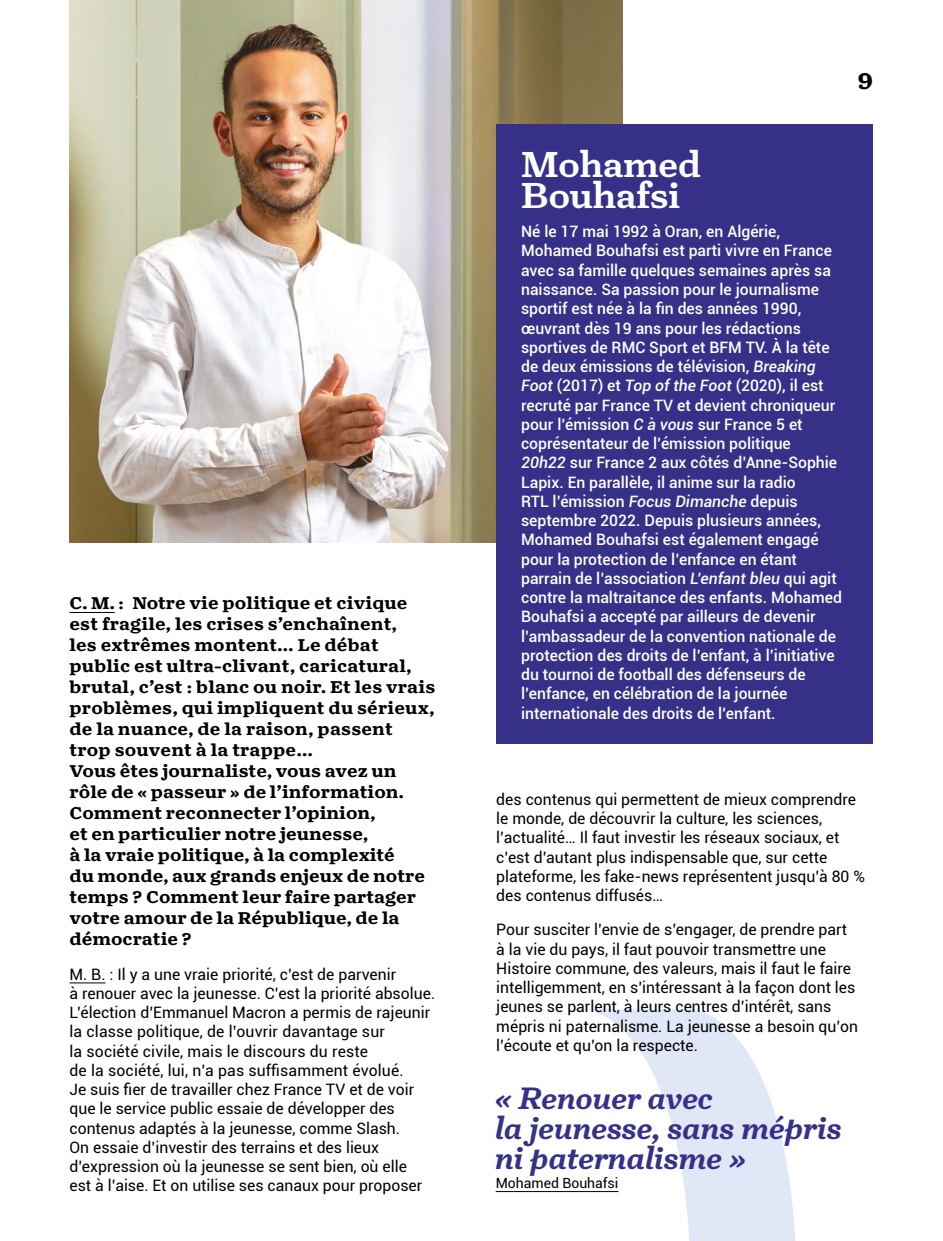
<style>
.page{position:relative;width:943px;height:1241px;background:#fff}
.page>*{position:absolute;margin:0;border:0;box-sizing:border-box;transform-origin:0 0}
.t1{font:500 36.75px/31.5px "Turnip";color:#fff}
.t2{font:italic 500 31.5px/29.8px "Turnip";color:#373089}
.t3{font:700 21px "Turnip RE";color:#000}
.t4{font:15.75px/19.2px "Roboto";color:#000}
.t5{font:500 15.75px/19.2px "Roboto";color:#fff}
.t6{font:700 15.75px/21px "Turnip RE";color:#000}
.t7{font:14px "Roboto";color:#000}
.s1{font-style:italic}
</style>
<div class="page">
<svg style="left:585px;top:1009px;width:210px;height:231px;fill:#e1e8f7"></svg>
<img style="left:69px;top:0;width:553px;height:542px">
<hr style="left:69px;top:612px;width:46px;height:1px;background:#000">
<hr style="left:69px;top:982px;width:36px;height:1px;background:#000">
<div style="left:496px;top:124px;width:376px;height:619px;background:#373089"></div>
<hr style="left:495px;top:1190px;width:123px;height:1px;background:#000">
<p class="t6" style="left:69px;top:592px;width:367px">C. M. : Notre vie politique et civique est fragile, les crises s’enchaînent,<br>les extrêmes montent… Le débat public est ultra-clivant, caricatural, brutal, c’est : blanc ou noir. Et les vrais problèmes, qui impliquent du sérieux, de la nuance, de la raison, passent trop souvent à la trappe…<br>Vous êtes journaliste, vous avez un rôle de « passeur » de l’information.<br>Comment reconnecter l’opinion,<br>et en particulier notre jeunesse,<br>à la vraie politique, à la complexité<br>du monde, aux grands enjeux de notre temps ? Comment leur faire partager votre amour de la République, de la démocratie ?</p>
<p class="t4" style="left:69px;top:963px;width:367px">M. B. : Il y a une vraie priorité, c’est de parvenir<br>à renouer avec la jeunesse. C’est la priorité absolue.<br>L’élection d’Emmanuel Macron a permis de rajeunir la classe politique, de l’ouvrir davantage sur<br>la société civile, mais le discours du reste<br>de la société, lui, n’a pas suffisamment évolué.<br>Je suis fier de travailler chez France TV et de voir que le service public essaie de développer des contenus adaptés à la jeunesse, comme Slash.<br>On essaie d’investir des terrains et des lieux d’expression où la jeunesse se sent bien, où elle<br>est à l’aise. Et on utilise ses canaux pour proposer</p>
<h3 class="t3" style="left:857px;top:66px;width:17px">9</h3>
<h1 class="t1" style="left:521px;top:148px;width:181px">Mohamed<br>Bouhafsi</h1>
<p class="t5" style="left:521px;top:221px;width:322px">Né le 17 mai 1992 à Oran, en Algérie, Mohamed Bouhafsi est parti vivre en France avec sa famille quelques semaines après sa naissance. Sa passion pour le journalisme sportif est née à la fin des années 1990, œuvrant dès 19 ans pour les rédactions sportives de RMC Sport et BFM TV. À la tête de deux émissions de télévision, <span class="s1">Breaking Foot</span> (2017) et <span class="s1">Top of the Foot</span> (2020), il est recruté par France TV et devient chroniqueur pour l’émission <span class="s1">C à vous</span> sur France 5 et coprésentateur de l’émission politique<br><span class="s1">20h22</span> sur France 2 aux côtés d’Anne-Sophie Lapix. En parallèle, il anime sur la radio<br>RTL l’émission <span class="s1">Focus Dimanche</span> depuis septembre 2022. Depuis plusieurs années, Mohamed Bouhafsi est également engagé pour la protection de l’enfance en étant parrain de l’association <span class="s1">L’enfant bleu</span> qui agit contre la maltraitance des enfants. Mohamed Bouhafsi a accepté par ailleurs de devenir l’ambassadeur de la convention nationale de protection des droits de l’enfant, à l’initiative du tournoi de football des défenseurs de l’enfance, en célébration de la journée internationale des droits de l’enfant.</p>
<p class="t4" style="left:496px;top:789px;width:370px">des contenus qui permettent de mieux comprendre le monde, de découvrir la culture, les sciences, l’actualité… Il faut investir les réseaux sociaux, et c’est d’autant plus indispensable que, sur cette plateforme, les fake-news représentent jusqu’à 80 % des contenus diffusés…</p>
<p class="t4" style="left:496px;top:919px;width:363px">Pour susciter l’envie de s’engager, de prendre part à la vie du pays, il faut pouvoir transmettre une Histoire commune, des valeurs, mais il faut le faire intelligemment, en s’intéressant à la façon dont les jeunes se parlent, à leurs centres d’intérêt, sans mépris ni paternalisme. La jeunesse a besoin qu’on l’écoute et qu’on la respecte.</p>
<h2 class="t2" style="left:495px;top:1083px;width:348px">« Renouer avec<br>la jeunesse, sans mépris ni paternalisme »</h2>
<p class="t7" style="left:495px;top:1172px;width:124px">Mohamed Bouhafsi</p>
</div>
